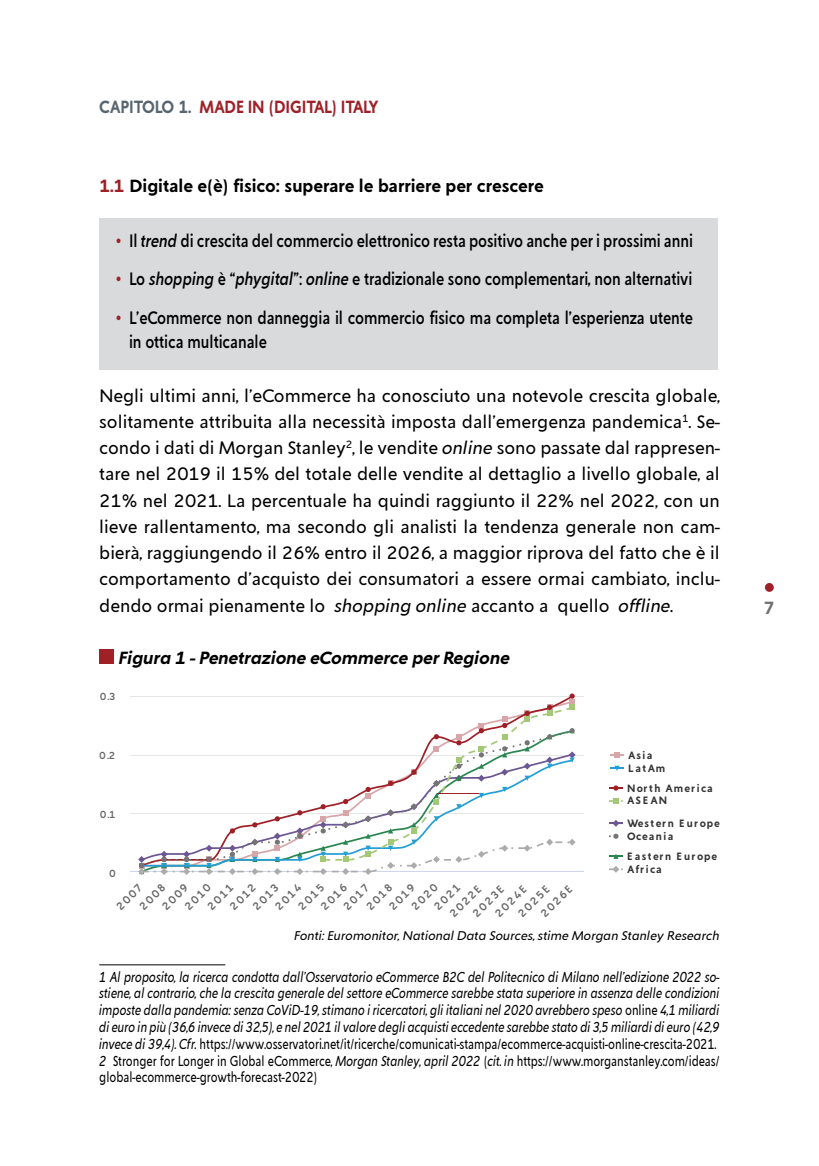
<style>
.page{position:relative;width:819px;height:1166px;background:#fff}
.page>*{position:absolute;margin:0;border:0;box-sizing:border-box;transform-origin:0 0}
.t1{font:17.5px/26.2px "Creo";color:#000;text-align:justify}
.t2{font:500 17.5px/24.5px "Creo";color:#000;scale:.84 1}
.t3{font:600 17.5px "Creo";color:#000}
.t4{font:italic 600 17.5px "Creo";color:#000}
.t5{font:600 17.5px "Creo";letter-spacing:-.01em;color:#9f2027;scale:.88 1}
.t6{font:600 17.5px "Creo";color:#707172}
.t7{font:italic 14px/16.8px "Creo";color:#000;scale:.8 1}
.t8{font:italic 12.25px "Creo";color:#000}
.t9{font:500 10.67px "Creo";color:#666}
.t10{font:600 10.33px/13px "Creo";letter-spacing:.13em;color:#333}
.t11{font:600 10.33px/13px "Creo";letter-spacing:.105em;color:#333}
.t12{font:500 9.97px "Creo";color:#666}
.s1{color:#596670}
.s2{color:#9f2027}
.s3{font-style:italic}
.s4{font-style:normal}
</style>
<div class="page">
<div style="left:764px;top:583px;width:9px;height:9px;background:#9f2027;border-radius:50%"></div>
<div style="left:99px;top:218px;width:619px;height:152px;background:#d9dadb"></div>
<div style="left:99px;top:649px;width:15px;height:15px;background:#9f2027"></div>
<hr style="left:99px;top:964px;width:126px;height:1px;background:#000">
<hr style="left:130px;top:813px;width:454px;height:1px;background:#e6e6e6">
<hr style="left:130px;top:755px;width:454px;height:1px;background:#e6e6e6">
<hr style="left:130px;top:696px;width:454px;height:1px;background:#e6e6e6">
<hr style="left:130px;top:871px;width:454px;height:1px;background:#cdd6eb">
<svg style="left:138px;top:693px;width:437px;height:182px"></svg>
<svg style="left:610px;top:753px;width:14px;height:5px"></svg>
<svg style="left:610px;top:766px;width:14px;height:5px"></svg>
<svg style="left:609px;top:785px;width:13px;height:6px"></svg>
<svg style="left:609px;top:798px;width:13px;height:5px"></svg>
<svg style="left:609px;top:820px;width:13px;height:7px"></svg>
<svg style="left:609px;top:833px;width:9px;height:6px"></svg>
<svg style="left:609px;top:854px;width:13px;height:5px"></svg>
<svg style="left:609px;top:866px;width:13px;height:7px"></svg>
<hr style="left:436px;top:793px;width:42px;height:1px;background:#9f1f27">
<p class="t5" style="left:99px;top:96px;width:318px"><span class="s1">CAPITOLO 1.</span> MADE IN (DIGITAL) ITALY</p>
<p class="t3" style="left:99px;top:175px;width:446px"><span class="s2">1.1</span> Digitale e(è) fisico: superare le barriere per crescere</p>
<p class="t2" style="left:114px;top:228px;width:690px"><span class="s2">•</span> Il <span class="s3">trend</span> di crescita del commercio elettronico resta positivo anche per i prossimi anni</p>
<p class="t2" style="left:114px;top:266px;width:689px"><span class="s2">•</span> Lo <span class="s3">shopping</span> è “<span class="s3">phygital</span>”: <span class="s3">online</span> e tradizionale sono complementari, non alternativi</p>
<p class="t2" style="left:129px;top:305px;width:672px;text-indent:-15px"><span class="s2">•</span> L’eCommerce non danneggia il commercio fisico ma completa l’esperienza utente in ottica multicanale</p>
<p class="t1" style="left:99px;top:382px;width:622px">Negli ultimi anni, l’eCommerce ha conosciuto una notevole crescita globale, solitamente attribuita alla necessità imposta dall’emergenza pandemica<sup>1</sup>. Se&shy;condo i dati di Morgan Stanley<sup>2</sup>, le vendite <span class="s3">online</span> sono passate dal rappresen&shy;tare nel 2019 il 15% del totale delle vendite al dettaglio a livello globale, al 21% nel 2021. La percentuale ha quindi raggiunto il 22% nel 2022, con un lieve rallentamento, ma secondo gli analisti la tendenza generale non cam&shy;bierà, raggiungendo il 26% entro il 2026, a maggior riprova del fatto che è il comportamento d’acquisto dei consumatori a essere ormai cambiato, inclu&shy;dendo ormai pienamente lo <span class="s3">shopping online</span> accanto a quello <span class="s3">offline</span>.</p>
<p class="t4" style="left:119px;top:647px;width:393px">Figura 1 - Penetrazione eCommerce per Regione</p>
<p class="t12" style="left:100px;top:691px;width:17px">0.3</p>
<p class="t12" style="left:99px;top:750px;width:17px">0.2</p>
<p class="t12" style="left:100px;top:808px;width:17px">0.1</p>
<p class="t12" style="left:109px;top:867px;width:8px">0</p>
<p class="t9" style="left:182px;top:903px;width:33px;rotate:-45deg">2010</p>
<p class="t9" style="left:408px;top:904px;width:34px;rotate:-45deg">2020</p>
<p class="t9" style="left:318px;top:903px;width:33px;rotate:-45deg">2016</p>
<p class="t9" style="left:159px;top:903px;width:33px;rotate:-45deg">2009</p>
<p class="t9" style="left:386px;top:903px;width:33px;rotate:-45deg">2019</p>
<p class="t9" style="left:136px;top:903px;width:33px;rotate:-45deg">2008</p>
<p class="t9" style="left:363px;top:903px;width:33px;rotate:-45deg">2018</p>
<p class="t9" style="left:431px;top:904px;width:34px;rotate:-45deg">2021</p>
<p class="t9" style="left:205px;top:903px;width:33px;rotate:-45deg">2011</p>
<p class="t9" style="left:250px;top:903px;width:33px;rotate:-45deg">2013</p>
<p class="t9" style="left:295px;top:903px;width:33px;rotate:-45deg">2015</p>
<p class="t9" style="left:272px;top:904px;width:33px;rotate:-45deg">2014</p>
<p class="t9" style="left:227px;top:904px;width:33px;rotate:-45deg">2012</p>
<p class="t9" style="left:340px;top:904px;width:33px;rotate:-45deg">2017</p>
<p class="t9" style="left:113px;top:904px;width:33px;rotate:-45deg">2007</p>
<p class="t9" style="left:515px;top:910px;width:40px;rotate:-45deg">2025E</p>
<p class="t9" style="left:492px;top:911px;width:41px;rotate:-45deg">2024E</p>
<p class="t9" style="left:447px;top:911px;width:41px;rotate:-45deg">2022E</p>
<p class="t9" style="left:470px;top:910px;width:40px;rotate:-45deg">2023E</p>
<p class="t9" style="left:538px;top:910px;width:40px;rotate:-45deg">2026E</p>
<p class="t10" style="left:628px;top:748px;width:39px">Asia<br>LatAm</p>
<p class="t10" style="left:627px;top:781px;width:87px">North America<br>ASEAN</p>
<p class="t11" style="left:627px;top:816px;width:94px">Western E urope<br>Oceania</p>
<p class="t10" style="left:627px;top:849px;width:91px">Eastern E urope<br>Africa</p>
<p class="t8" style="left:294px;top:928px;width:427px">Fonti: Euromonitor, National Data Sources, stime Morgan Stanley Research</p>
<p class="t7" style="left:99px;top:968px;width:777px">1 Al proposito, la ricerca condotta dall’Osservatorio eCommerce B2C del Politecnico di Milano nell’edizione 2022 so&shy;stiene, al contrario, che la crescita generale del settore eCommerce sarebbe stata superiore in assenza delle condizioni imposte dalla pandemia: senza CoViD-19, stimano i ricercatori, gli italiani nel 2020 avrebbero speso <span class="s4">online</span> 4,1 miliardi di euro in più (36,6 invece di 32,5), e nel 2021 il valore degli acquisti eccedente sarebbe stato di 3,5 miliardi di euro (42,9 invece di 39,4). Cfr. <span class="s4">https://www.osservatori.net/it/ricerche/comunicati-stampa/ecommerce-acquisti-online-crescita-2021.<br></span>2 <span class="s4">Stronger for Longer in Global eCommerce,</span> Morgan Stanley, april 2022 <span class="s4">(</span>cit. in <span class="s4">https://www.morganstanley.com/ideas/ global-ecommerce-growth-forecast-2022)</span></p>
<p class="t6" style="left:763px;top:597px;width:13px">7</p>
</div>
